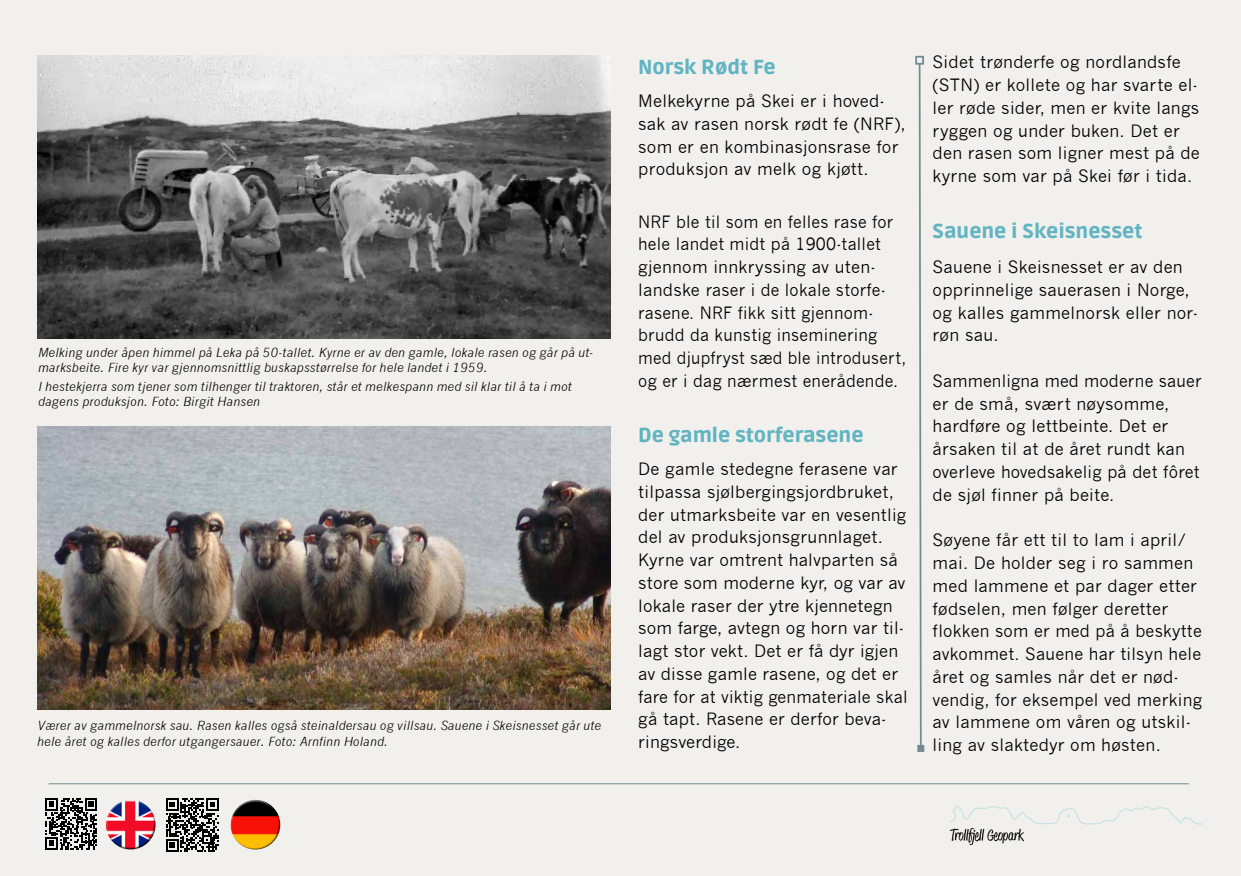
<style>
.page{position:relative;width:1241px;height:876px;background:#fff}
.page>*{position:absolute;margin:0;border:0;box-sizing:border-box;transform-origin:0 0}
.t1{font:900 20.12px "Ruda";color:#62b4c3}
.t2{font:16.62px/22.8px "News Gothic";letter-spacing:.015em;color:#000}
.t3{font:16.62px/22.8px "News Gothic";letter-spacing:.015em;color:#000;scale:.96 1}
.t4{font:italic 12.25px/15.8px "News Gothic";letter-spacing:.015em;color:#000}
</style>
<div class="page">
<div style="left:0;top:0;width:1240px;height:876px;background:#f1f0ec"></div>
<hr style="left:49px;top:783px;width:1139px;height:1px;background:#728b91">
<svg style="left:918px;top:65px;width:4px;height:680px"></svg>
<div style="left:915px;top:56px;width:8px;height:9px;border:2px solid #728b91"></div>
<div style="left:917px;top:745px;width:7px;height:7px;background:#728b91"></div>
<img style="left:37px;top:56px;width:573px;height:283px">
<img style="left:37px;top:426px;width:573px;height:283px">
<svg style="left:949px;top:805px;width:254px;height:40px"></svg>
<svg style="left:45px;top:798px;width:52px;height:51px"></svg>
<svg style="left:166px;top:798px;width:53px;height:53px"></svg>
<div style="left:105px;top:798px;width:49px;height:39px;background:#fff;opacity:.75"></div>
<div style="left:106px;top:807px;width:51px;height:43px;background:#000;opacity:.75"></div>
<div style="left:230px;top:798px;width:49px;height:39px;background:#fff;opacity:.75"></div>
<div style="left:231px;top:807px;width:50px;height:43px;background:#000;opacity:.75"></div>
<p class="t4" style="left:38px;top:344px;width:557px">Melking under åpen himmel på Leka på 50-tallet. Kyrne er av den gamle, lokale rasen og går på ut&shy;marksbeite. Fire kyr var gjennomsnittlig buskapsstørrelse for hele landet i 1959.</p>
<p class="t4" style="left:38px;top:378px;width:535px">I hestekjerra som tjener som tilhenger til traktoren, står et melkespann med sil klar til å ta i mot dagens produksjon. Foto: Birgit Hansen</p>
<p class="t4" style="left:37px;top:717px;width:565px">Værer av gammelnorsk sau. Rasen kalles også steinaldersau og villsau. Sauene i Skeisnesset går ute hele året og kalles derfor utgangersauer. Foto: Arnfinn Holand.</p>
<p class="t1" style="left:638px;top:56px;width:139px">Norsk Rødt Fe</p>
<p class="t2" style="left:638px;top:90px;width:269px">Melkekyrne på Skei er i hoved&shy;sak av rasen norsk rødt fe (NRF), som er en kombinasjonsrase for produksjon av melk og kjøtt.</p>
<p class="t3" style="left:638px;top:210px;width:281px">NRF ble til som en felles rase for hele landet midt på 1900-tallet gjennom innkryssing av uten&shy;landske raser i de lokale storfe&shy;rasene. NRF fikk sitt gjennom&shy;brudd da kunstig inseminering med djupfryst sæd ble introdusert, og er i dag nærmest enerådende.</p>
<p class="t1" style="left:638px;top:424px;width:227px">De gamle storferasene</p>
<p class="t2" style="left:638px;top:457px;width:271px">De gamle stedegne ferasene var tilpassa sjølbergingsjordbruket, der utmarksbeite var en vesentlig del av produksjonsgrunnlaget.<br>Kyrne var omtrent halvparten så store som moderne kyr, og var av lokale raser der ytre kjennetegn som farge, avtegn og horn var til&shy;lagt stor vekt. Det er få dyr igjen av disse gamle rasene, og det er fare for at viktig genmateriale skal gå tapt. Rasene er derfor beva&shy;ringsverdige.</p>
<p class="t2" style="left:932px;top:51px;width:269px">Sidet trønderfe og nordlandsfe (STN) er kollete og har svarte el&shy;ler røde sider, men er kvite langs ryggen og under buken. Det er den rasen som ligner mest på de kyrne som var på Skei før i tida.</p>
<p class="t1" style="left:932px;top:219px;width:211px">Sauene i Skeisnesset</p>
<p class="t2" style="left:932px;top:256px;width:267px">Sauene i Skeisnesset er av den opprinnelige sauerasen i Norge, og kalles gammelnorsk eller nor&shy;røn sau.</p>
<p class="t2" style="left:932px;top:369px;width:270px">Sammenligna med moderne sauer er de små, svært nøysomme, hardføre og lettbeinte. Det er årsaken til at de året rundt kan overleve hovedsakelig på det fôret de sjøl finner på beite.</p>
<p class="t2" style="left:932px;top:529px;width:271px">Søyene får ett til to lam i april/ mai. De holder seg i ro sammen med lammene et par dager etter fødselen, men følger deretter flokken som er med på å beskytte avkommet. Sauene har tilsyn hele året og samles når det er nød&shy;vendig, for eksempel ved merking av lammene om våren og utskil&shy;ling av slaktedyr om høsten.</p>
</div>
